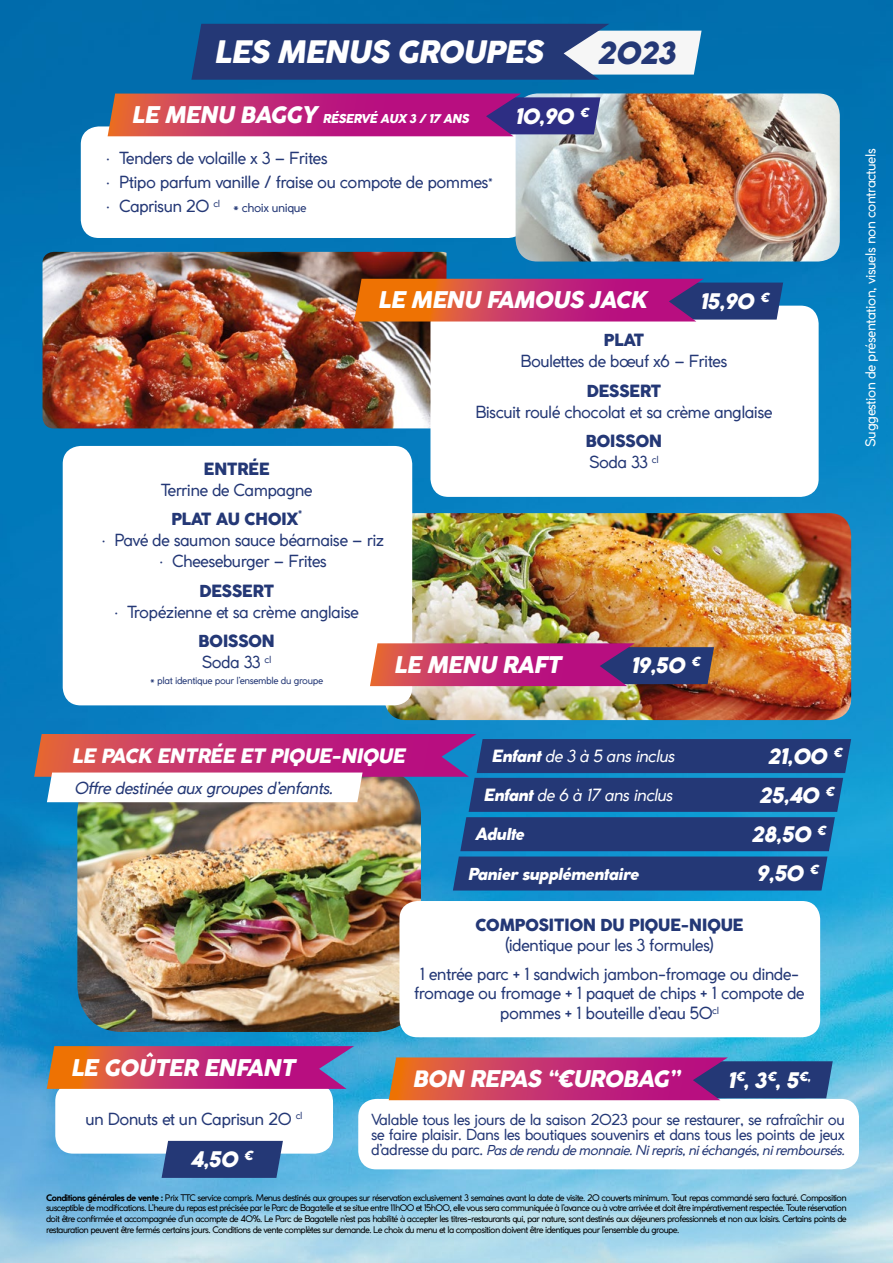
<style>
.page{position:relative;width:893px;height:1263px;background:#fff}
.page>*{position:absolute;margin:0;border:0;box-sizing:border-box;transform-origin:0 0}
.t1{font:italic 800 30.3px "Coco Gothic";color:#fff}
.t2{font:italic 800 30.3px "Coco Gothic";color:#243876}
.t3{font:italic 800 22.5px "Coco Gothic";color:#fff}
.t4{font:italic 800 21px "Coco Gothic";color:#fff}
.t5{font:italic 800 19.5px "Coco Gothic";color:#fff}
.t6{font:16.5px/28.3px "Coco Gothic";letter-spacing:-.04em;color:#243876;text-align:center}
.t7{font:800 16.5px/21px "Coco Gothic";letter-spacing:-.04em;color:#243876}
.t8{font:italic 16.5px "Coco Gothic";color:#fff}
.t9{font:italic 16.5px "Coco Gothic";color:#243876}
.t10{font:italic 800 16.5px "Coco Gothic";color:#fff}
.t11{font:15px/15px "Coco Gothic";letter-spacing:-.04em;color:#243876}
.t12{font:italic 13.5px "Coco Gothic";letter-spacing:-.04em;color:#243876}
.t13{font:13.5px "Coco Gothic";letter-spacing:-.04em;color:#fff}
.t14{font:italic 800 12.3px "Coco Gothic";color:#fff}
.t15{font:italic 800 12px "Coco Gothic";color:#fff}
.t16{font:12px "Coco Gothic";letter-spacing:-.04em;color:#243876}
.t17{font:9.6px "Coco Gothic";letter-spacing:-.04em;color:#243876}
.t18{font:9px/10.8px "Coco Gothic";letter-spacing:-.07em;color:#000;text-align:justify}
.s1{font-weight:400}
.s2{font-weight:800}
.s3{font-style:normal;font-size:15px}
.s4{font-weight:700}
</style>
<div class="page">
<img style="left:0;top:0;width:893px;height:1263px">
<img style="left:384px;top:513px;width:467px;height:207px">
<img style="left:43px;top:252px;width:403px;height:176px">
<img style="left:77px;top:890px;width:344px;height:142px">
<div style="left:399px;top:901px;width:421px;height:136px;background:#fff;border-radius:18px"></div>
<svg style="left:191px;top:24px;width:511px;height:56px"></svg>
<div style="left:430px;top:306px;width:389px;height:191px;background:#fff;border-radius:18px"></div>
<div style="left:55px;top:1083px;width:278px;height:70px;background:#fff;border-radius:18px"></div>
<div style="left:63px;top:446px;width:349px;height:259px;background:#fff;border-radius:18px"></div>
<div style="left:81px;top:126px;width:445px;height:112px;background:#fff;border-radius:18px"></div>
<svg style="left:370px;top:643px;width:344px;height:43px;background:#9d3370"></svg>
<div style="left:358px;top:1099px;width:501px;height:70px;background:#fff;border-radius:18px"></div>
<svg style="left:389px;top:1057px;width:444px;height:43px;background:#9b3e70"></svg>
<svg style="left:162px;top:1141px;width:121px;height:37px;background:#293f7c"></svg>
<svg style="left:47px;top:1046px;width:307px;height:43px;background:#be3d6a"></svg>
<img style="left:34px;top:734px;width:817px;height:156px">
<svg style="left:354px;top:279px;width:429px;height:42px;background:#a83f5e"></svg>
<img style="left:516px;top:93px;width:324px;height:168px">
<svg style="left:108px;top:94px;width:492px;height:42px;background:#a72d77"></svg>
<h1 class="t1" style="left:213px;top:29px;width:339px">LES MENUS GROUPES</h1>
<h1 class="t2" style="left:597px;top:30px;width:89px">2023</h1>
<h2 class="t3" style="left:131px;top:98px;width:194px">LE MENU BAGGY</h2>
<h3 class="t14" style="left:580px;top:103px;width:14px">€</h3>
<h3 class="t4" style="left:515px;top:100px;width:66px">10,90</h3>
<h3 class="t15" style="left:322px;top:110px;width:151px">RÉSERVÉ AUX 3/17 ANS</h3>
<h3 class="t6" style="left:106px;top:144px;width:223px">• Tenders de volaille x 3 – Frites</h3>
<h3 class="t6" style="left:106px;top:168px;width:388px">• Ptipo parfum vanille / fraise ou compote de pommes<sup>*</sup></h3>
<h3 class="t6" style="left:106px;top:192px;width:116px">• Caprisun 20 <sup>cl</sup></h3>
<h3 class="t16" style="left:233px;top:199px;width:75px">* choix unique</h3>
<h2 class="t3" style="left:378px;top:283px;width:277px">LE MENU FAMOUS JACK</h2>
<h3 class="t14" style="left:760px;top:288px;width:14px">€</h3>
<h3 class="t4" style="left:700px;top:285px;width:61px">15,90</h3>
<h3 class="t7" style="left:204px;top:458px;width:68px">ENTRÉE</h3>
<h3 class="t6" style="left:161px;top:475px;width:154px">Terrine de Campagne</h3>
<h3 class="t7" style="left:171px;top:509px;width:129px">PLAT AU CHOIX</h3>
<p class="t17" style="left:298px;top:504px;width:6px">*</p>
<h3 class="t6" style="left:102px;top:525px;width:284px">• Pavé de saumon sauce béarnaise – riz</h3>
<h3 class="t6" style="left:159px;top:546px;width:169px">• Cheeseburger – Frites</h3>
<h3 class="t7" style="left:199px;top:580px;width:77px">DESSERT</h3>
<h3 class="t6" style="left:114px;top:597px;width:246px">• Tropézienne et sa crème anglaise</h3>
<h3 class="t7" style="left:198px;top:631px;width:78px">BOISSON<br><span class="s1">Soda 33</span> <sup>cl</sup></h3>
<p class="t17" style="left:150px;top:673px;width:175px">* plat identique pour l’ensemble du groupe</p>
<h3 class="t7" style="left:604px;top:330px;width:42px">PLAT</h3>
<h3 class="t6" style="left:520px;top:347px;width:208px">Boulettes de bœuf x6 – Frites</h3>
<h3 class="t7" style="left:586px;top:381px;width:77px">DESSERT</h3>
<h3 class="t6" style="left:475px;top:397px;width:299px">Biscuit roulé chocolat et sa crème anglaise</h3>
<h3 class="t7" style="left:586px;top:431px;width:78px">BOISSON<br><span class="s1">Soda 33</span> <sup>cl</sup></h3>
<h2 class="t3" style="left:393px;top:648px;width:175px">LE MENU RAFT</h2>
<h3 class="t14" style="left:691px;top:653px;width:14px">€</h3>
<h3 class="t4" style="left:631px;top:650px;width:61px">19,50</h3>
<h3 class="t13" style="left:860px;top:447px;width:300px;rotate:-90deg">Suggestion de présentation, visuels non contractuels</h3>
<h3 class="t5" style="left:72px;top:741px;width:340px">LE PACK ENTRÉE ET PIQUE-NIQUE</h3>
<h3 class="t9" style="left:74px;top:775px;width:265px">Offredestinéeauxgroupesd’enfants.</h3>
<h3 class="t8" style="left:491px;top:744px;width:189px"><span class="s2">Enfant</span> de3à5ansinclus</h3>
<h3 class="t4" style="left:767px;top:740px;width:80px">21,00 <sup>€</sup></h3>
<h3 class="t8" style="left:483px;top:782px;width:195px"><span class="s2">Enfant</span> de6 à17ansinclus</h3>
<h3 class="t4" style="left:759px;top:779px;width:80px">25,40 <sup>€</sup></h3>
<h3 class="t10" style="left:475px;top:822px;width:55px">Adulte</h3>
<h3 class="t4" style="left:751px;top:818px;width:80px">28,50 <sup>€</sup></h3>
<h3 class="t10" style="left:468px;top:861px;width:177px">Paniersupplémentaire</h3>
<h3 class="t4" style="left:756px;top:858px;width:67px">9,50 <sup>€</sup></h3>
<h3 class="t7" style="left:475px;top:915px;width:270px">COMPOSITION DU PIQUE-NIQUE</h3>
<h3 class="t6" style="left:419px;top:931px;width:382px">(identique pour les 3 formules)<br>1 entrée parc + 1 sandwich jambon-fromage ou dinde-</h3>
<h3 class="t6" style="left:414px;top:983px;width:392px;line-height:19.8px">fromage ou fromage + 1 paquet de chips + 1 compote de pommes + 1 bouteille d’eau 50<sup>cl</sup></h3>
<h2 class="t3" style="left:70px;top:1050px;width:232px">LE GOÛTER ENFANT</h2>
<h3 class="t6" style="left:85px;top:1104px;width:219px">un Donuts et un Caprisun 20 <sup>cl</sup></h3>
<h3 class="t4" style="left:190px;top:1143px;width:68px">4,50 <sup>€</sup></h3>
<h2 class="t3" style="left:412px;top:1062px;width:275px">BON REPAS ‘‘€UROBAG’’</h2>
<h3 class="t14" style="left:799px;top:1067px;width:17px">€,</h3>
<h3 class="t4" style="left:727px;top:1064px;width:78px">1<sup>€</sup>,3<sup>€</sup>,5</h3>
<h3 class="t11" style="left:371px;top:1111px;width:475px">Valable tous les jours de la saison 2023 pour se restaurer, se rafraîchir ou se faire plaisir. Dans les boutiques souvenirs et dans tous les points de jeux</h3>
<h3 class="t12" style="left:371px;top:1139px;width:475px"><span class="s3">d’adresse du parc.</span> Pas de rendu de monnaie. Ni repris, ni échangés, ni remboursés.</h3>
<p class="t18" style="left:46px;top:1191px;width:802px"><span class="s4">Conditions générales de vente :</span> Prix TTC service compris. Menus destinés aux groupes sur réservation exclusivement 3 semaines avant la date de visite. 20 couverts minimum. Tout repas commandé sera facturé. Composition susceptible de modifications. L’heure du repas est précisée par le Parc de Bagatelle et se situe entre 11h00 et 15h00, elle vous sera communiquée à l’avance ou à votre arrivée et doit être impérativement respectée. Toute réservation doit être confirmée et accompagnée d’un acompte de 40%. Le Parc de Bagatelle n’est pas habilité à accepter les titres-restaurants qui, par nature, sont destinés aux déjeuners professionnels et non aux loisirs. Certains points de restauration peuvent être fermés certains jours. Conditions de vente complètes sur demande. Le choix du menu et la composition doivent être identiques pour l’ensemble du groupe.</p>
</div>
